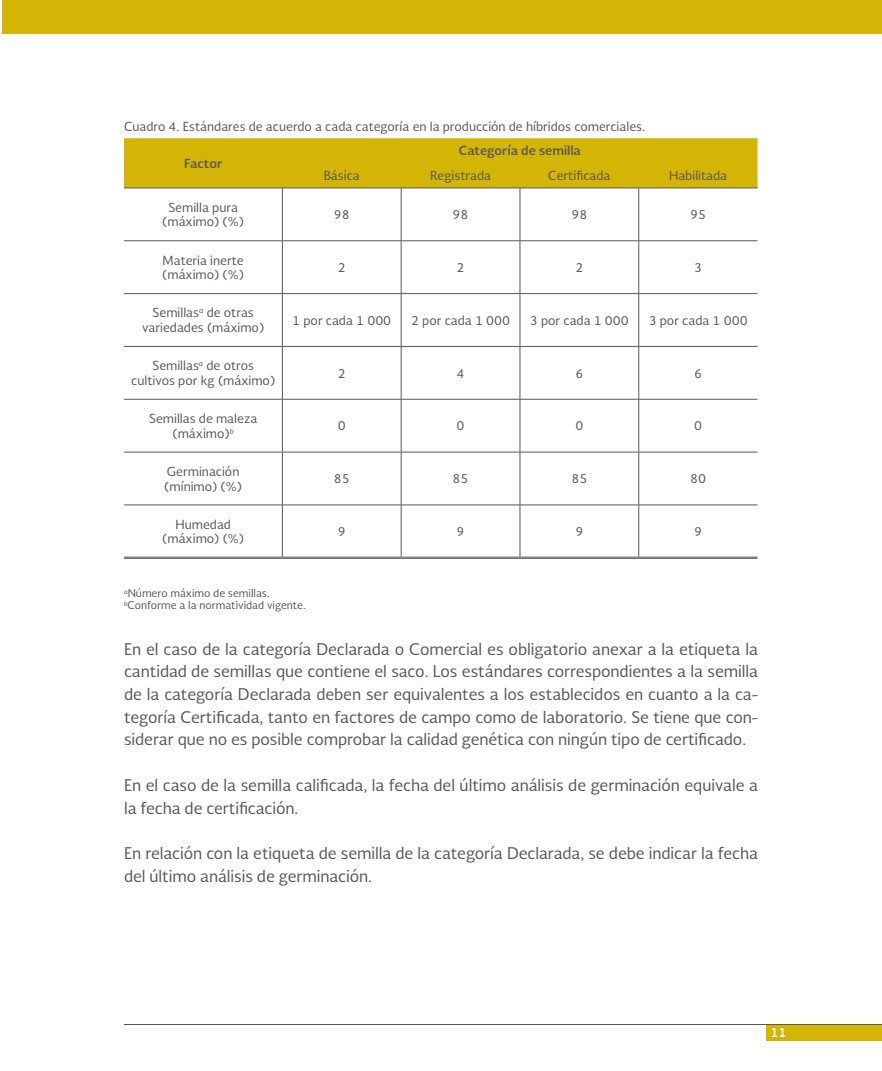
<style>
.page{position:relative;width:882px;height:1071px;background:#fff}
.page>*{position:absolute;margin:0;border:0;box-sizing:border-box;transform-origin:0 0}
.t1{font:15.75px/22.8px "Soberana Sans";letter-spacing:-.005em;color:#57585a}
.t2{font:12.25px/14.7px "Soberana Sans";color:#57585a;text-align:center}
.t3{font:700 12.25px "Soberana Sans";color:#57585a}
.t4{font:700 12.25px "Soberana Sans";color:#fff}
.t5{font:10.5px/12.2px "Soberana Sans";color:#57585a}
</style>
<div class="page">
<div style="left:766px;top:1024px;width:116px;height:17px;background:#d4b404"></div>
<hr style="left:124px;top:1024px;width:758px;height:1px;background:#57585a">
<div style="left:3px;top:0;width:879px;height:33px;background:#d4b404"></div>
<div style="left:124px;top:138px;width:634px;height:50px;background:#d4b404"></div>
<hr style="left:282px;top:188px;width:1px;height:53px;background:#57585a">
<hr style="left:401px;top:188px;width:1px;height:53px;background:#57585a">
<hr style="left:520px;top:188px;width:1px;height:53px;background:#57585a">
<hr style="left:638px;top:188px;width:1px;height:53px;background:#57585a">
<hr style="left:282px;top:241px;width:1px;height:52px;background:#57585a">
<hr style="left:401px;top:241px;width:1px;height:52px;background:#57585a">
<hr style="left:520px;top:241px;width:1px;height:52px;background:#57585a">
<hr style="left:638px;top:241px;width:1px;height:52px;background:#57585a">
<hr style="left:282px;top:294px;width:1px;height:52px;background:#57585a">
<hr style="left:401px;top:294px;width:1px;height:52px;background:#57585a">
<hr style="left:520px;top:294px;width:1px;height:52px;background:#57585a">
<hr style="left:638px;top:294px;width:1px;height:52px;background:#57585a">
<hr style="left:282px;top:347px;width:1px;height:52px;background:#57585a">
<hr style="left:401px;top:347px;width:1px;height:52px;background:#57585a">
<hr style="left:520px;top:347px;width:1px;height:52px;background:#57585a">
<hr style="left:638px;top:347px;width:1px;height:52px;background:#57585a">
<hr style="left:282px;top:399px;width:1px;height:53px;background:#57585a">
<hr style="left:401px;top:399px;width:1px;height:53px;background:#57585a">
<hr style="left:520px;top:399px;width:1px;height:53px;background:#57585a">
<hr style="left:638px;top:399px;width:1px;height:53px;background:#57585a">
<hr style="left:282px;top:452px;width:1px;height:53px;background:#57585a">
<hr style="left:401px;top:452px;width:1px;height:53px;background:#57585a">
<hr style="left:520px;top:452px;width:1px;height:53px;background:#57585a">
<hr style="left:638px;top:452px;width:1px;height:53px;background:#57585a">
<hr style="left:282px;top:505px;width:1px;height:52px;background:#57585a">
<hr style="left:401px;top:505px;width:1px;height:52px;background:#57585a">
<hr style="left:520px;top:505px;width:1px;height:52px;background:#57585a">
<hr style="left:638px;top:505px;width:1px;height:52px;background:#57585a">
<hr style="left:124px;top:188px;width:158px;height:1px;background:#57585a">
<hr style="left:282px;top:188px;width:119px;height:1px;background:#57585a">
<hr style="left:401px;top:188px;width:119px;height:1px;background:#57585a">
<hr style="left:520px;top:188px;width:119px;height:1px;background:#57585a">
<hr style="left:639px;top:188px;width:119px;height:1px;background:#57585a">
<hr style="left:124px;top:240px;width:158px;height:1px;background:#57585a">
<hr style="left:282px;top:240px;width:119px;height:1px;background:#57585a">
<hr style="left:401px;top:240px;width:119px;height:1px;background:#57585a">
<hr style="left:520px;top:240px;width:119px;height:1px;background:#57585a">
<hr style="left:639px;top:240px;width:119px;height:1px;background:#57585a">
<hr style="left:124px;top:293px;width:158px;height:1px;background:#57585a">
<hr style="left:282px;top:293px;width:119px;height:1px;background:#57585a">
<hr style="left:401px;top:293px;width:119px;height:1px;background:#57585a">
<hr style="left:520px;top:293px;width:119px;height:1px;background:#57585a">
<hr style="left:639px;top:293px;width:119px;height:1px;background:#57585a">
<hr style="left:124px;top:346px;width:158px;height:1px;background:#57585a">
<hr style="left:282px;top:346px;width:119px;height:1px;background:#57585a">
<hr style="left:401px;top:346px;width:119px;height:1px;background:#57585a">
<hr style="left:520px;top:346px;width:119px;height:1px;background:#57585a">
<hr style="left:639px;top:346px;width:119px;height:1px;background:#57585a">
<hr style="left:124px;top:399px;width:158px;height:1px;background:#57585a">
<hr style="left:282px;top:399px;width:119px;height:1px;background:#57585a">
<hr style="left:401px;top:399px;width:119px;height:1px;background:#57585a">
<hr style="left:520px;top:399px;width:119px;height:1px;background:#57585a">
<hr style="left:639px;top:399px;width:119px;height:1px;background:#57585a">
<hr style="left:124px;top:452px;width:158px;height:1px;background:#57585a">
<hr style="left:282px;top:452px;width:119px;height:1px;background:#57585a">
<hr style="left:401px;top:452px;width:119px;height:1px;background:#57585a">
<hr style="left:520px;top:452px;width:119px;height:1px;background:#57585a">
<hr style="left:639px;top:452px;width:119px;height:1px;background:#57585a">
<hr style="left:124px;top:505px;width:158px;height:1px;background:#57585a">
<hr style="left:282px;top:505px;width:119px;height:1px;background:#57585a">
<hr style="left:401px;top:505px;width:119px;height:1px;background:#57585a">
<hr style="left:520px;top:505px;width:119px;height:1px;background:#57585a">
<hr style="left:639px;top:505px;width:119px;height:1px;background:#57585a">
<hr style="left:124px;top:557px;width:158px;height:1px;background:#57585a">
<hr style="left:124px;top:558px;width:158px;height:1px;background:#57585a">
<hr style="left:282px;top:557px;width:119px;height:1px;background:#57585a">
<hr style="left:282px;top:558px;width:119px;height:1px;background:#57585a">
<hr style="left:401px;top:557px;width:119px;height:1px;background:#57585a">
<hr style="left:401px;top:558px;width:119px;height:1px;background:#57585a">
<hr style="left:520px;top:557px;width:119px;height:1px;background:#57585a">
<hr style="left:520px;top:558px;width:119px;height:1px;background:#57585a">
<hr style="left:639px;top:557px;width:119px;height:1px;background:#57585a">
<hr style="left:639px;top:558px;width:119px;height:1px;background:#57585a">
<p class="t2" style="left:124px;top:119px;width:523px">Cuadro 4. Estándares de acuerdo a cada categoría en la producción de híbridos comerciales.</p>
<p class="t3" style="left:184px;top:155px;width:40px">Factor</p>
<p class="t3" style="left:459px;top:142px;width:124px">Categoría de semilla</p>
<p class="t2" style="left:324px;top:167px;width:38px">Básica</p>
<p class="t2" style="left:430px;top:167px;width:63px">Registrada</p>
<p class="t2" style="left:548px;top:167px;width:64px">Certificada</p>
<p class="t2" style="left:669px;top:167px;width:60px">Habilitada</p>
<p class="t2" style="left:162px;top:199px;width:83px">Semilla pura (máximo) (%)</p>
<p class="t2" style="left:334px;top:207px;width:17px">98</p>
<p class="t2" style="left:453px;top:207px;width:17px">98</p>
<p class="t2" style="left:571px;top:207px;width:17px">98</p>
<p class="t2" style="left:690px;top:207px;width:17px">95</p>
<p class="t2" style="left:162px;top:252px;width:83px;text-align:left">Materia inerte (máximo) (%)</p>
<p class="t2" style="left:338px;top:260px;width:9px">2</p>
<p class="t2" style="left:457px;top:260px;width:9px">2</p>
<p class="t2" style="left:575px;top:260px;width:9px">2</p>
<p class="t2" style="left:694px;top:260px;width:9px">3</p>
<p class="t2" style="left:142px;top:305px;width:124px">Semillas<sup>a</sup> de otras variedades (máximo)</p>
<p class="t2" style="left:292px;top:312px;width:100px">1 por cada 1 000</p>
<p class="t2" style="left:411px;top:312px;width:100px">2 por cada 1 000</p>
<p class="t2" style="left:530px;top:312px;width:100px">3 por cada 1 000</p>
<p class="t2" style="left:649px;top:312px;width:100px">3 por cada 1 000</p>
<p class="t2" style="left:131px;top:358px;width:146px">Semillas<sup>a</sup> de otros cultivos por kg (máximo)</p>
<p class="t2" style="left:338px;top:365px;width:9px">2</p>
<p class="t2" style="left:457px;top:365px;width:9px">4</p>
<p class="t2" style="left:575px;top:365px;width:9px">6</p>
<p class="t2" style="left:694px;top:365px;width:9px">6</p>
<p class="t2" style="left:149px;top:411px;width:110px">Semillas de maleza (máximo)<sup>b</sup></p>
<p class="t2" style="left:338px;top:418px;width:9px">0</p>
<p class="t2" style="left:457px;top:418px;width:9px">0</p>
<p class="t2" style="left:575px;top:418px;width:9px">0</p>
<p class="t2" style="left:694px;top:418px;width:9px">0</p>
<p class="t2" style="left:164px;top:464px;width:79px;text-align:left">Germinación (mínimo) (%)</p>
<p class="t2" style="left:334px;top:471px;width:17px">85</p>
<p class="t2" style="left:453px;top:471px;width:17px">85</p>
<p class="t2" style="left:571px;top:471px;width:17px">85</p>
<p class="t2" style="left:690px;top:471px;width:17px">80</p>
<p class="t2" style="left:162px;top:516px;width:83px">Humedad (máximo) (%)</p>
<p class="t2" style="left:338px;top:524px;width:9px">9</p>
<p class="t2" style="left:457px;top:524px;width:9px">9</p>
<p class="t2" style="left:575px;top:524px;width:9px">9</p>
<p class="t2" style="left:694px;top:524px;width:9px">9</p>
<p class="t5" style="left:124px;top:587px;width:183px"><sup>a</sup>Número máximo de semillas. <sup>b</sup>Conforme a la normatividad vigente.</p>
<p class="t1" style="left:124px;top:637px;width:636px;text-align:justify">En el caso de la categoría Declarada o Comercial es obligatorio anexar a la etiqueta la cantidad de semillas que contiene el saco. Los estándares correspondientes a la semilla de la categoría Declarada deben ser equivalentes a los establecidos en cuanto a la ca&shy;tegoría Certificada, tanto en factores de campo como de laboratorio. Se tiene que con&shy;siderar que no es posible comprobar la calidad genética con ningún tipo de certificado.</p>
<p class="t1" style="left:124px;top:773px;width:636px">En el caso de la semilla calificada, la fecha del último análisis de germinación equivale a la fecha de certificación.</p>
<p class="t1" style="left:124px;top:842px;width:636px">En relación con la etiqueta de semilla de la categoría Declarada, se debe indicar la fecha del último análisis de germinación.</p>
<p class="t4" style="left:771px;top:1024px;width:17px">11</p>
</div>
